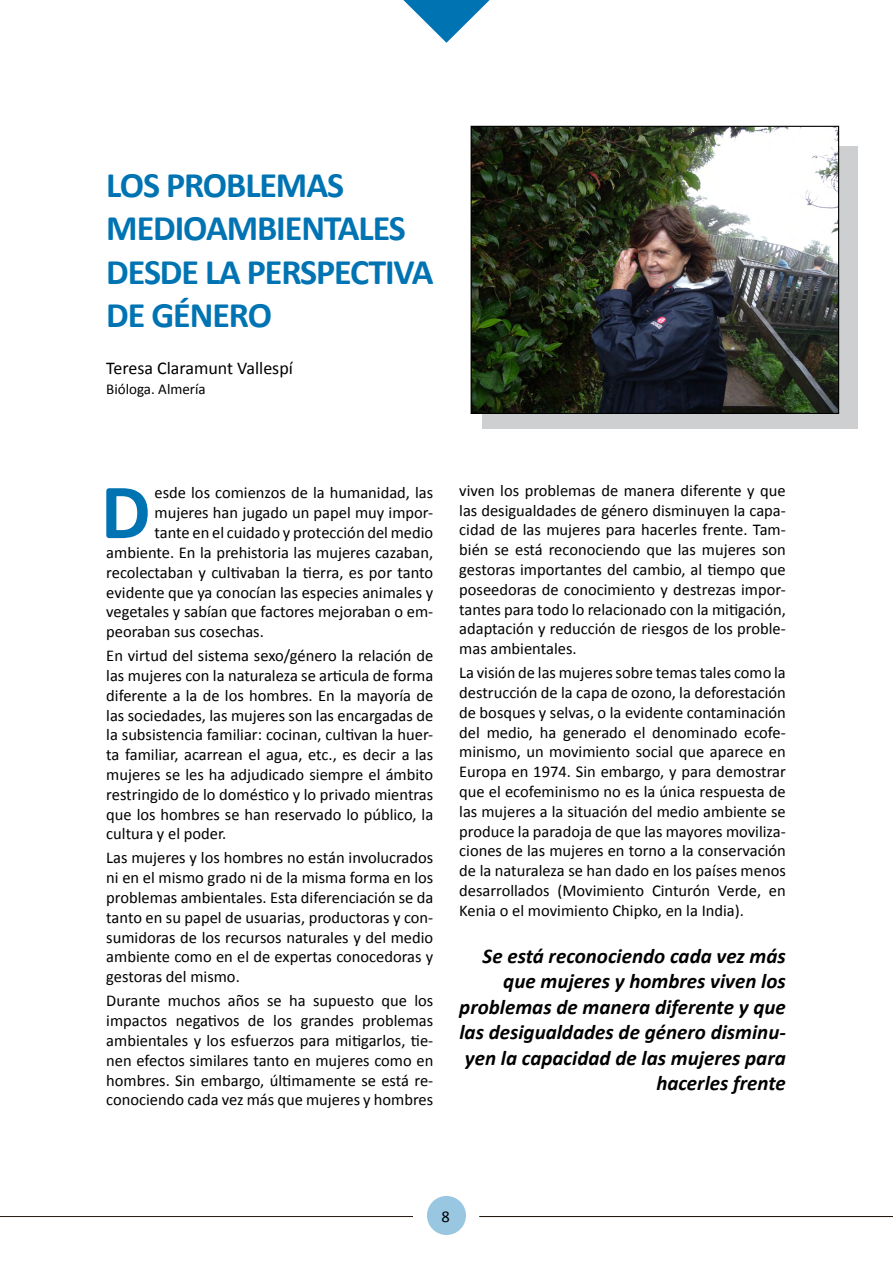
<style>
.page{position:relative;width:893px;height:1263px;background:#fff}
.page>*{position:absolute;margin:0;border:0;box-sizing:border-box;transform-origin:0 0}
.t1{font:700 78.9px "Calibri";color:#0073b3}
.t2{font:700 36px/43.2px "Calibri";letter-spacing:-.03em;color:#0073b3}
.t3{font:italic 700 21px/25.5px "Calibri";color:#000;text-align:right}
.t4{font:18px "Calibri";color:#000}
.t5{font:16.5px/19.8px "Calibri";color:#000;text-align:justify}
.t6{font:15px "Calibri";color:#000}
</style>
<div class="page">
<hr style="left:0;top:1216px;width:413px;height:1px;background:#241813">
<hr style="left:479px;top:1216px;width:414px;height:1px;background:#241813">
<div style="left:427px;top:1196px;width:39px;height:39px;background:#99c7e1;border-radius:50%"></div>
<svg style="left:403px;top:0;width:87px;height:43px"></svg>
<div style="left:482px;top:146px;width:375px;height:282px;background:#cecfd0"></div>
<img style="left:473px;top:128px;width:364px;height:284px">
<div style="left:471px;top:126px;width:368px;height:288px;border:1px solid #000"></div>
<h2 class="t2" style="left:106px;top:164px;width:239px">LOS PROBLEMAS<br>MEDIOAMBIENTAL</h2>
<h2 class="t2" style="left:106px;top:207px;width:329px;text-indent:266px">ES<br>DESDE LA PERSPECTIVA<br>DE GÉNERO</h2>
<p class="t4" style="left:106px;top:356px;width:188px">Teresa Claramunt Vallespí</p>
<p class="t6" style="left:106px;top:379px;width:101px">Bióloga. Almería</p>
<h1 class="t1" style="left:101px;top:461px;width:51px">D</h1>
<p class="t5" style="left:155px;top:483px;width:280px">esde los comienzos de la humanidad, las</p>
<p class="t5" style="left:155px;top:503px;width:280px">mujeres han jugado un papel muy impor-</p>
<p class="t5" style="left:155px;top:523px;width:280px">tante en el cuidado y protección del medio</p>
<p class="t5" style="left:106px;top:543px;width:328px">ambiente. En la prehistoria las mujeres cazaban,</p>
<p class="t5" style="left:106px;top:562px;width:328px">recolectaban y cultivaban la tierra, es por tanto</p>
<p class="t5" style="left:106px;top:582px;width:329px">evidente que ya conocían las especies animales y</p>
<p class="t5" style="left:106px;top:602px;width:328px">vegetales y sabían que factores mejoraban o em-</p>
<p class="t5" style="left:106px;top:622px;width:159px">peoraban sus cosechas.</p>
<p class="t5" style="left:106px;top:646px;width:329px">En virtud del sistema sexo/género la relación de las mujeres con la naturaleza se articula de forma diferente a la de los hombres. En la mayoría de las sociedades, las mujeres son las encargadas de la subsistencia familiar: cocinan, cultivan la huer&shy;ta familiar, acarrean el agua, etc., es decir a las mujeres se les ha adjudicado siempre el ámbito restringido de lo doméstico y lo privado mientras que los hombres se han reservado lo público, la cultura y el poder.</p>
<p class="t5" style="left:106px;top:848px;width:328px">Las mujeres y los hombres no están involucrados ni en el mismo grado ni de la misma forma en los problemas ambientales. Esta diferenciación se da tanto en su papel de usuarias, productoras y con&shy;sumidoras de los recursos naturales y del medio ambiente como en el de expertas conocedoras y gestoras del mismo.</p>
<p class="t5" style="left:106px;top:991px;width:329px">Durante muchos años se ha supuesto que los impactos negativos de los grandes problemas ambientales y los esfuerzos para mitigarlos, tie&shy;nen efectos similares tanto en mujeres como en hombres. Sin embargo, últimamente se está re&shy;conociendo cada vez más que mujeres y hombres</p>
<p class="t5" style="left:459px;top:480px;width:328px">viven los problemas de manera diferente y que las desigualdades de género disminuyen la capa&shy;cidad de las mujeres para hacerles frente. Tam&shy;bién se está reconociendo que las mujeres son gestoras importantes del cambio, al tiempo que poseedoras de conocimiento y destrezas impor&shy;tantes para todo lo relacionado con la mitigación, adaptación y reducción de riesgos de los proble&shy;mas ambientales.</p>
<p class="t5" style="left:459px;top:663px;width:328px">La visión de las mujeres sobre temas tales como la destrucción de la capa de ozono, la deforestación de bosques y selvas, o la evidente contaminación del medio, ha generado el denominado ecofe&shy;minismo, un movimiento social que aparece en Europa en 1974. Sin embargo, y para demostrar que el ecofeminismo no es la única respuesta de las mujeres a la situación del medio ambiente se produce la paradoja de que las mayores moviliza&shy;ciones de las mujeres en torno a la conservación de la naturaleza se han dado en los países menos desarrollados (Movimiento Cinturón Verde, en Kenia o el movimiento Chipko, en la India).</p>
<p class="t3" style="left:459px;top:943px;width:328px">Se está reconociendo cada vez más que mujeres y hombres viven los problemas de manera diferente y que las desigualdades de género disminu&shy;yen la capacidad de las mujeres para hacerles frente</p>
<p class="t5" style="left:441px;top:1206px;width:10px">8</p>
</div>
